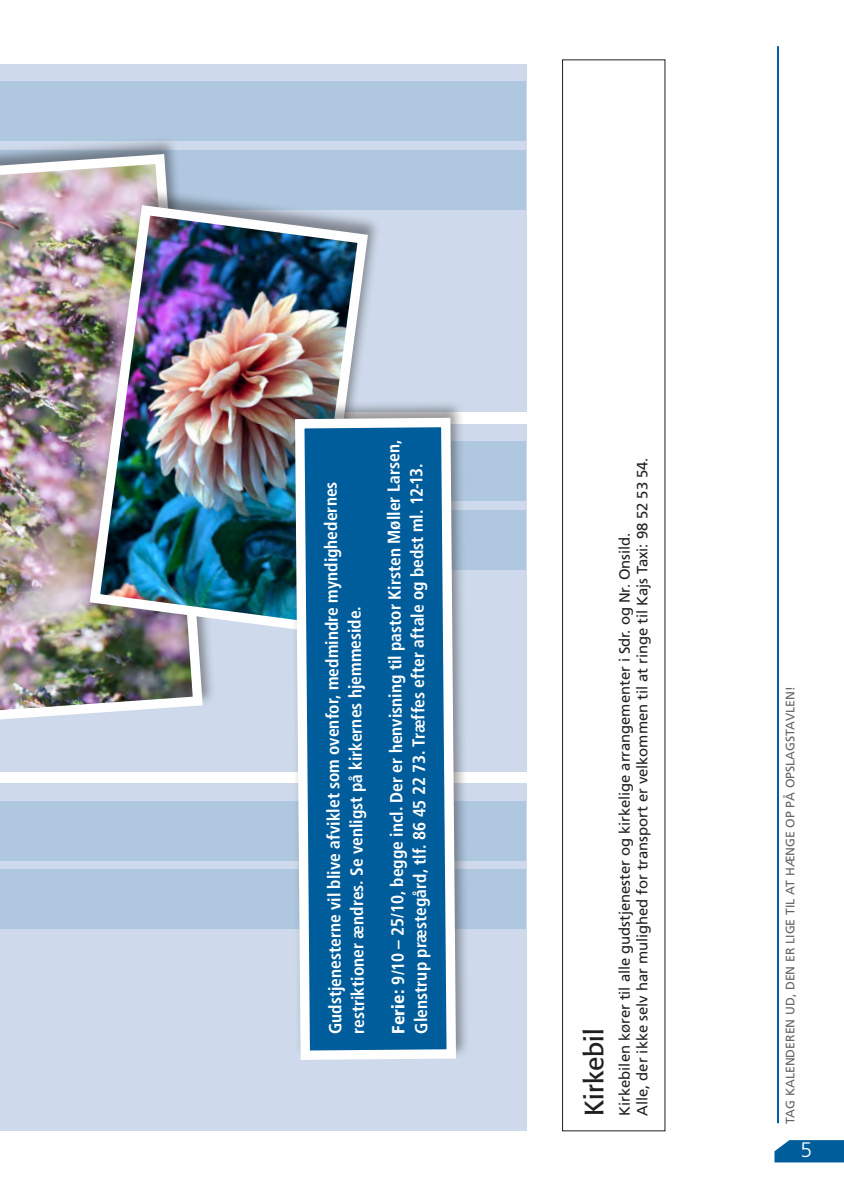
<style>
.page{position:relative;width:844px;height:1191px;background:#fff}
.page>*{position:absolute;margin:0;border:0;box-sizing:border-box;transform-origin:0 0}
.t1{font:26.25px "Formata";color:#231f20}
.t2{font:300 21px "Frutiger";color:#fff}
.t3{font:700 condensed 17.5px/22.4px "Frutiger";color:#fff}
.t4{font:14.88px/17.5px "Frutiger";letter-spacing:-.005em;color:#231f20}
.t5{font:12.25px "Frutiger";color:#636366}
.s1{font-weight:900}
</style>
<div class="page">
<svg style="left:774px;top:1140px;width:69px;height:22px"></svg>
<div style="left:0;top:64px;width:526px;height:347px;background:#cedaeb"></div>
<div style="left:0;top:424px;width:526px;height:347px;background:#cedaeb"></div>
<div style="left:0;top:783px;width:526px;height:348px;background:#cedaeb"></div>
<div style="left:0;top:869px;width:526px;height:60px;background:#afc7df"></div>
<div style="left:0;top:510px;width:526px;height:59px;background:#afc7df"></div>
<div style="left:0;top:150px;width:526px;height:59px;background:#afc7df"></div>
<div style="left:0;top:801px;width:526px;height:59px;background:#afc7df"></div>
<div style="left:0;top:441px;width:526px;height:59px;background:#afc7df"></div>
<div style="left:0;top:81px;width:526px;height:60px;background:#afc7df"></div>
<hr style="left:777px;top:46px;width:1px;height:1077px;background:#005d9c">
<div style="left:562px;top:60px;width:103px;height:1071px;border:1px solid #231f20"></div>
<div style="left:0;top:136px;width:216px;height:595px;background:#231f20;opacity:.45"></div>
<img style="left:0;top:149px;width:208px;height:582px">
<div style="left:85px;top:187px;width:296px;height:445px;background:#231f20;opacity:.45"></div>
<img style="left:84px;top:200px;width:289px;height:437px">
<div style="left:289px;top:399px;width:181px;height:661px;background:#231f20;opacity:.45"></div>
<svg style="left:290px;top:413px;width:170px;height:647px"></svg>
<p class="t3" style="left:326px;top:1035px;width:554px;rotate:-91deg">Gudstjenesterne vil blive afviklet som ovenfor, medmindre myndighedernes restriktioner ændres. Se venligst på kirkernes hjemmeside.</p>
<p class="t3" style="left:390px;top:1034px;width:596px;rotate:-91deg"><sup>Feri</sup><span class="s1">e:</span> 9/10 – 25/10, begge incl. Der er henvisning til pastor Kirsten Møller Larsen,<br>Glenstrup præstegård, tlf. 86 45 22 73. Træffes efter aftale og bedst ml. 12-13.</p>
<h1 class="t1" style="left:578px;top:1115px;width:88px;rotate:-90deg">Kirkebil</h1>
<p class="t4" style="left:615px;top:1115px;width:659px;rotate:-90deg">Kirkebilen kører til alle gudstjenester og kirkelige arrangementer i Sdr. og Nr. Onsild.<br>Alle, der ikke selv har mulighed for transport er velkommen til at ringe til Kajs Taxi: 98 52 53 54.</p>
<p class="t5" style="left:782px;top:1124px;width:439px;rotate:-90deg">TAG KALENDEREN UD, DEN ER LIGE TIL AT HÆNGE OP PÅ OPSLAGSTAVLEN!</p>
<p class="t2" style="left:800px;top:1138px;width:13px">5</p>
</div>
